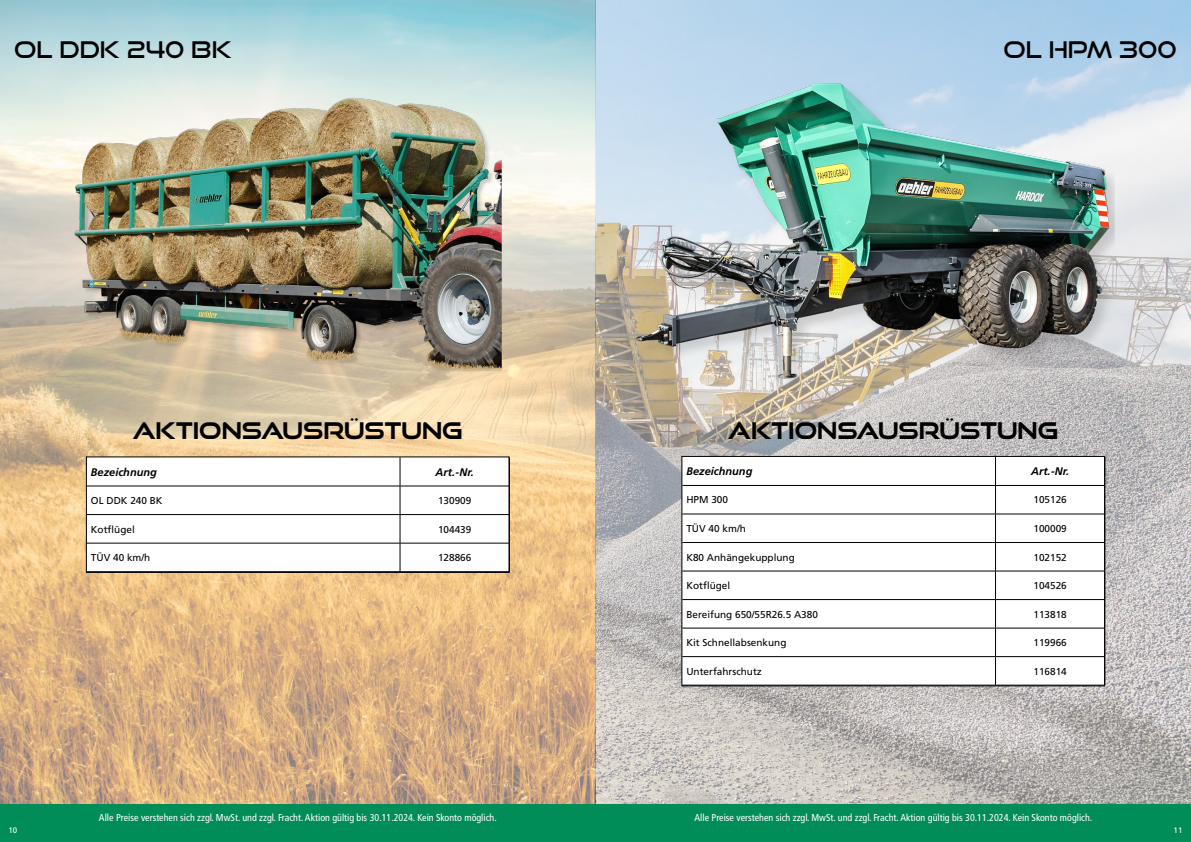
<style>
.page{position:relative;width:1191px;height:842px;background:#fff}
.page>*{position:absolute;margin:0;border:0;box-sizing:border-box;transform-origin:0 0}
.t1{font:700 23px "Good Times Rg";color:#000}
.t2{font:23px "Good Times Rg";color:#000}
.t3{font:italic 700 11px "Frutiger LT Pro";color:#000}
.t4{font:10px "Frutiger LT Pro";color:#000}
.t5{font:condensed 10px "Frutiger LT Pro";color:#fff}
.t6{font:8px "Frutiger LT Pro";color:#fff}
</style>
<div class="page">
<img style="left:0;top:0;width:1191px;height:804px">
<div style="left:593px;top:802px;width:598px;height:40px;background:#000;opacity:.5"></div>
<div style="left:595px;top:804px;width:596px;height:38px;background:#008d58"></div>
<div style="left:0;top:804px;width:595px;height:38px;background:#008d58"></div>
<div style="left:682px;top:456px;width:422px;height:230px;background:#fff"></div>
<hr style="left:682px;top:485px;width:313px;height:1px;background:#000">
<hr style="left:995px;top:485px;width:110px;height:1px;background:#000">
<hr style="left:682px;top:514px;width:313px;height:1px;background:#000">
<hr style="left:995px;top:514px;width:110px;height:1px;background:#000">
<hr style="left:682px;top:542px;width:313px;height:1px;background:#000">
<hr style="left:995px;top:542px;width:110px;height:1px;background:#000">
<hr style="left:682px;top:571px;width:313px;height:1px;background:#000">
<hr style="left:995px;top:571px;width:110px;height:1px;background:#000">
<hr style="left:682px;top:599px;width:313px;height:1px;background:#000">
<hr style="left:995px;top:599px;width:110px;height:1px;background:#000">
<hr style="left:682px;top:628px;width:313px;height:1px;background:#000">
<hr style="left:995px;top:628px;width:110px;height:1px;background:#000">
<hr style="left:682px;top:656px;width:313px;height:1px;background:#000">
<hr style="left:995px;top:656px;width:110px;height:1px;background:#000">
<svg style="left:995px;top:458px;width:1px;height:226px"></svg>
<div style="left:681px;top:456px;width:424px;height:230px;border:1px solid #000"></div>
<div style="left:86px;top:457px;width:423px;height:115px;background:#fff"></div>
<hr style="left:87px;top:486px;width:313px;height:1px;background:#000">
<hr style="left:400px;top:486px;width:109px;height:1px;background:#000">
<hr style="left:87px;top:514px;width:313px;height:1px;background:#000">
<hr style="left:400px;top:514px;width:109px;height:1px;background:#000">
<hr style="left:87px;top:543px;width:313px;height:1px;background:#000">
<hr style="left:400px;top:543px;width:109px;height:1px;background:#000">
<svg style="left:400px;top:458px;width:1px;height:113px"></svg>
<svg style="left:509px;top:457px;width:1px;height:114px"></svg>
<div style="left:86px;top:456px;width:423px;height:117px;border:1px solid #000"></div>
<img style="left:628px;top:39px;width:486px;height:400px">
<img style="left:51px;top:62px;width:473px;height:311px">
<p class="t2" style="left:14px;top:36px;width:219px">OL DDK 240 BK</p>
<p class="t2" style="left:1003px;top:36px;width:175px">OL HPM 300</p>
<p class="t1" style="left:133px;top:417px;width:331px">AKTIONSAUSRÜSTUNG</p>
<p class="t1" style="left:728px;top:417px;width:331px">AKTIONSAUSRÜSTUNG</p>
<p class="t3" style="left:91px;top:465px;width:67px">Bezeichnung</p>
<p class="t3" style="left:435px;top:465px;width:40px">Art.-Nr.</p>
<p class="t4" style="left:91px;top:495px;width:73px">OL DDK 240 BK</p>
<p class="t4" style="left:438px;top:495px;width:35px">130909</p>
<p class="t4" style="left:91px;top:523px;width:45px">Kotflügel</p>
<p class="t4" style="left:438px;top:523px;width:35px">104439</p>
<p class="t4" style="left:91px;top:552px;width:61px">TÜV 40 km/h</p>
<p class="t4" style="left:438px;top:552px;width:35px">128866</p>
<p class="t6" style="left:9px;top:826px;width:10px">10</p>
<p class="t5" style="left:99px;top:811px;width:399px">Alle Preise verstehen sich zzgl. MwSt. und zzgl. Fracht. Aktion gültig bis 30.11.2024. Kein Skonto möglich.</p>
<p class="t3" style="left:686px;top:465px;width:67px">Bezeichnung</p>
<p class="t3" style="left:1031px;top:465px;width:40px">Art.-Nr.</p>
<p class="t4" style="left:686px;top:494px;width:43px">HPM 300</p>
<p class="t4" style="left:1033px;top:494px;width:35px">105126</p>
<p class="t4" style="left:686px;top:523px;width:61px">TÜV 40 km/h</p>
<p class="t4" style="left:1033px;top:523px;width:35px">100009</p>
<p class="t4" style="left:686px;top:551px;width:110px">K80 Anhängekupplung</p>
<p class="t4" style="left:1033px;top:551px;width:35px">102152</p>
<p class="t4" style="left:686px;top:580px;width:45px">Kotflügel</p>
<p class="t4" style="left:1033px;top:580px;width:35px">104526</p>
<p class="t4" style="left:686px;top:608px;width:133px">Bereifung 650/55R26.5 A380</p>
<p class="t4" style="left:1033px;top:608px;width:35px">113818</p>
<p class="t4" style="left:686px;top:637px;width:102px">Kit Schnellabsenkung</p>
<p class="t4" style="left:1033px;top:637px;width:35px">119966</p>
<p class="t4" style="left:686px;top:665px;width:77px">Unterfahrschutz</p>
<p class="t4" style="left:1033px;top:665px;width:35px">116814</p>
<p class="t5" style="left:694px;top:811px;width:399px">Alle Preise verstehen sich zzgl. MwSt. und zzgl. Fracht. Aktion gültig bis 30.11.2024. Kein Skonto möglich.</p>
<p class="t6" style="left:1173px;top:826px;width:10px">11</p>
</div>
